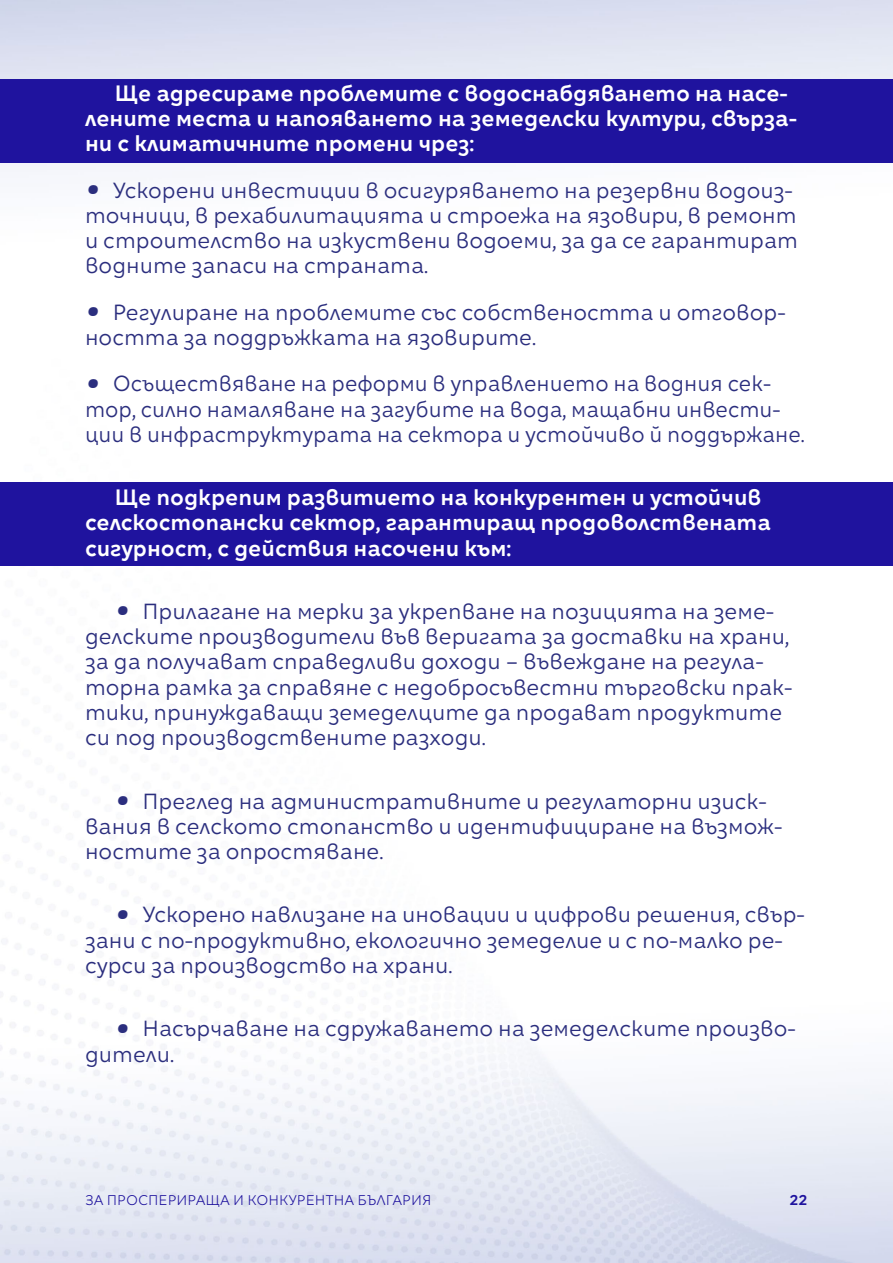
<style>
.page{position:relative;width:893px;height:1263px;background:#fff}
.page>*{position:absolute;margin:0;border:0;box-sizing:border-box;transform-origin:0 0}
.t1{font:21px/25.2px "Kometa";color:#2b2e7e}
.t2{font:21px/25.2px "Kometa Bld";color:#fff}
.t3{font:300 13.5px "Kometa";color:#1f139e}
.t4{font:13.5px "Kometa Bld";color:#1f139e}
.s1{font-family:"Centrale Sans Pro";font-weight:700;font-style:italic;font-size:39px}
</style>
<div class="page">
<div style="left:0;top:79px;width:893px;height:84px;background:#1f139e"></div>
<div style="left:0;top:482px;width:893px;height:84px;background:#1f139e"></div>
<p class="t2" style="left:85px;top:80px;width:714px;text-indent:30px">Ще адресираме проблемите с водоснабдяването на насе&shy;лените места и напояването на земеделски култури, свърза&shy;ни с климатичните промени чрез:</p>
<p class="t1" style="left:85px;top:177px;width:715px"><span class="s1">•</span> Ускорени инвестиции в осигуряването на резервни водоиз&shy;точници, в рехабилитацията и строежа на язовири, в ремонт и строителство на изкуствени водоеми, за да се гарантират водните запаси на страната.</p>
<p class="t1" style="left:85px;top:299px;width:702px"><span class="s1">•</span> Регулиране на проблемите със собствеността и отговор&shy;ността за поддръжката на язовирите.</p>
<p class="t1" style="left:85px;top:371px;width:721px"><span class="s1">•</span> Осъществяване на реформи в управлението на водния сек&shy;тор, силно намаляване на загубите на вода, мащабни инвести&shy;ции в инфраструктурата на сектора и устойчиво й поддържане.</p>
<p class="t2" style="left:85px;top:484px;width:687px;text-indent:30px">Ще подкрепим развитието на конкурентен и устойчив селскостопански сектор, гарантиращ продоволствената сигурност, с действия насочени към:</p>
<p class="t1" style="left:85px;top:598px;width:709px;text-indent:30px"><span class="s1">•</span> Прилагане на мерки за укрепване на позицията на земе&shy;делските производители във веригата за доставки на храни, за да получават справедливи доходи – въвеждане на регула&shy;торна рамка за справяне с недобросъвестни търговски прак&shy;тики, принуждаващи земеделците да продават продуктите си под производствените разходи.</p>
<p class="t1" style="left:85px;top:788px;width:699px;text-indent:30px"><span class="s1">•</span> Преглед на административните и регулаторни изиск&shy;вания в селското стопанство и идентифициране на възмож&shy;ностите за опростяване.</p>
<p class="t1" style="left:85px;top:902px;width:721px;text-indent:30px"><span class="s1">•</span> Ускорено навлизане на иновации и цифрови решения, свър&shy;зани с по-продуктивно, екологично земеделие и с по-малко ре&shy;сурси за производство на храни.</p>
<p class="t1" style="left:85px;top:1016px;width:712px;text-indent:30px"><span class="s1">•</span> Насърчаване на сдружаването на земеделските произво&shy;дители.</p>
<p class="t3" style="left:85px;top:1192px;width:348px">ЗА ПРОСПЕРИРАЩА И КОНКУРЕНТНА БЪЛГАРИЯ</p>
<p class="t4" style="left:790px;top:1191px;width:19px">22</p>
</div>
